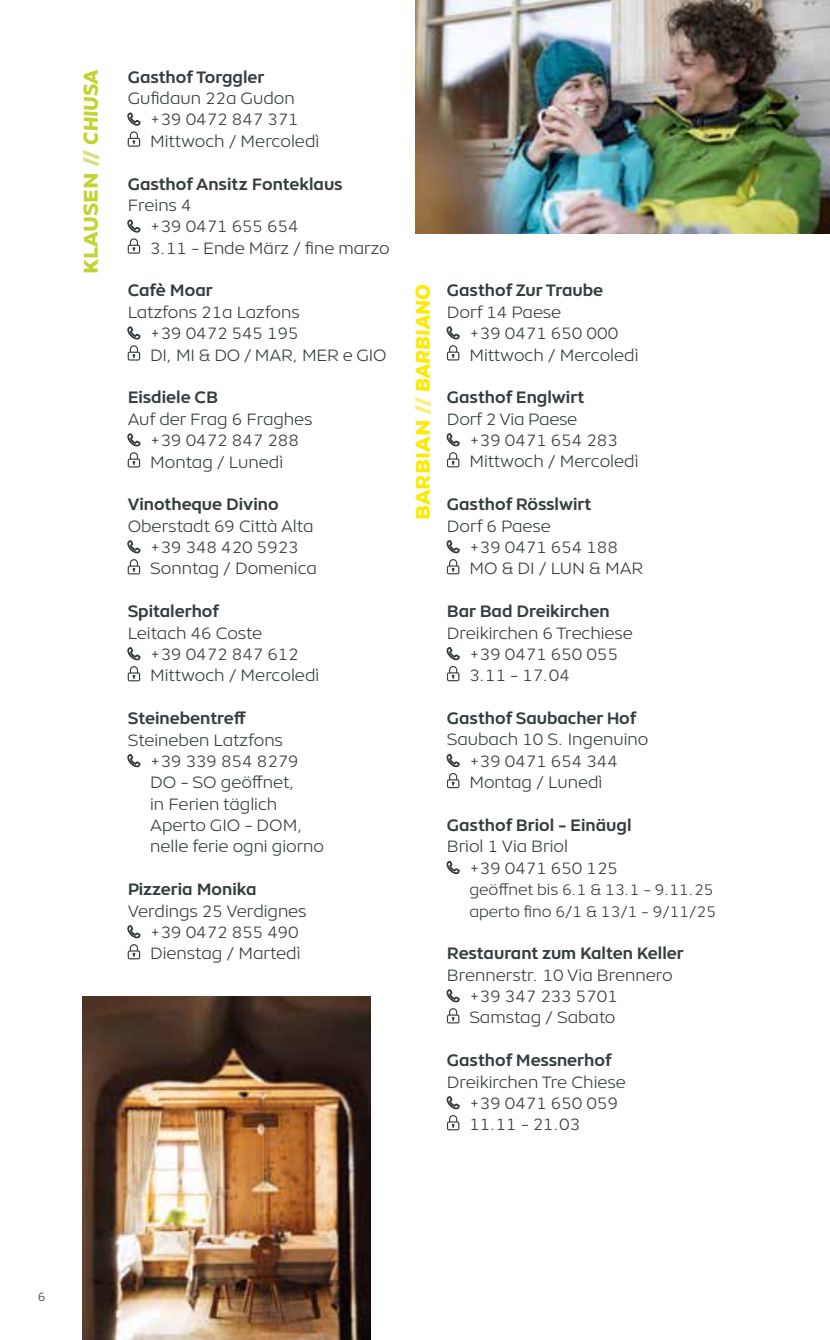
<style>
.page{position:relative;width:830px;height:1340px;background:#fff}
.page>*{position:absolute;margin:0;border:0;box-sizing:border-box;transform-origin:0 0}
.t1{font:italic 900 20.25px "Object";color:#fcea00}
.t2{font:900 20.25px "Object";letter-spacing:-.005em;color:#c3d331}
.t3{font:300 16.88px/21.4px "Object";color:#353d40}
.t4{font:700 16.88px "Object";color:#353d40}
.t5{font:300 15.75px/21.4px "Object";color:#353d40}
.t6{font:300 12.38px "Object";color:#3c3c3b}
.s1{color:#d6e07c}
.s2{font-style:italic}
.s3{font-style:normal}
.s4{font-style:normal;color:#feef70}
</style>
<div class="page">
<img style="left:83px;top:996px;width:287px;height:343px">
<svg style="left:127px;top:113px;width:13px;height:12px"></svg>
<svg style="left:128px;top:131px;width:12px;height:16px"></svg>
<svg style="left:127px;top:220px;width:13px;height:12px"></svg>
<svg style="left:128px;top:238px;width:12px;height:16px"></svg>
<svg style="left:127px;top:326px;width:13px;height:13px"></svg>
<svg style="left:128px;top:345px;width:12px;height:15px"></svg>
<svg style="left:127px;top:433px;width:13px;height:13px"></svg>
<svg style="left:128px;top:452px;width:12px;height:15px"></svg>
<svg style="left:127px;top:540px;width:13px;height:13px"></svg>
<svg style="left:128px;top:559px;width:12px;height:15px"></svg>
<svg style="left:127px;top:647px;width:13px;height:13px"></svg>
<svg style="left:128px;top:666px;width:12px;height:15px"></svg>
<svg style="left:127px;top:754px;width:13px;height:13px"></svg>
<svg style="left:127px;top:925px;width:13px;height:13px"></svg>
<svg style="left:128px;top:944px;width:12px;height:15px"></svg>
<svg style="left:446px;top:326px;width:13px;height:13px"></svg>
<svg style="left:446px;top:345px;width:13px;height:15px"></svg>
<svg style="left:446px;top:433px;width:13px;height:13px"></svg>
<svg style="left:446px;top:452px;width:13px;height:15px"></svg>
<svg style="left:446px;top:540px;width:13px;height:13px"></svg>
<svg style="left:446px;top:559px;width:13px;height:15px"></svg>
<svg style="left:446px;top:647px;width:13px;height:13px"></svg>
<svg style="left:446px;top:666px;width:13px;height:15px"></svg>
<svg style="left:446px;top:754px;width:13px;height:13px"></svg>
<svg style="left:446px;top:773px;width:13px;height:15px"></svg>
<svg style="left:446px;top:861px;width:13px;height:12px"></svg>
<svg style="left:446px;top:989px;width:13px;height:13px"></svg>
<svg style="left:446px;top:1008px;width:13px;height:15px"></svg>
<svg style="left:446px;top:1096px;width:13px;height:13px"></svg>
<svg style="left:446px;top:1115px;width:13px;height:15px"></svg>
<img style="left:415px;top:0;width:414px;height:233px">
<p class="t2" style="left:75px;top:274px;width:206px;rotate:-90deg">KLAUSEN <span class="s1">//</span> <span class="s2">CHIUSA</span></p>
<p class="t4" style="left:128px;top:64px;width:138px">Gasthof Torggler</p>
<p class="t3" style="left:150px;top:86px;width:170px;text-indent:-22px">Gufidaun 22a Gudon +39 0472 847 371<br>Mittwoch / Mercoledì</p>
<p class="t4" style="left:128px;top:170px;width:216px">Gasthof Ansitz Fonteklaus</p>
<p class="t3" style="left:150px;top:193px;width:241px;text-indent:-22px">Freins 4<br>+39 0471 655 654<br>3.11 - Ende März / fine marzo</p>
<p class="t4" style="left:128px;top:277px;width:87px">Cafè Moar</p>
<p class="t3" style="left:150px;top:300px;width:238px;text-indent:-22px">Latzfons 21a Lazfons<br>+39 0472 545 195<br>DI, MI &amp; DO / MAR, MER e GIO</p>
<p class="t4" style="left:128px;top:384px;width:92px">Eisdiele CB</p>
<p class="t3" style="left:128px;top:407px;width:186px;text-align:center">Auf der Frag 6 Fraghes +39 0472 847 288<br>Montag / Lunedì</p>
<p class="t4" style="left:128px;top:491px;width:152px">Vinotheque Divino</p>
<p class="t3" style="left:150px;top:514px;width:168px;text-indent:-22px">Oberstadt 69 Città Alta +39 348 420 5923<br>Sonntag / Domenica</p>
<p class="t4" style="left:128px;top:598px;width:93px">Spitalerhof</p>
<p class="t3" style="left:150px;top:621px;width:170px;text-indent:-22px">Leitach 46 Coste<br>+39 0472 847 612<br>Mittwoch / Mercoledì</p>
<p class="t4" style="left:128px;top:705px;width:120px">Steinebentreff</p>
<p class="t3" style="left:150px;top:728px;width:175px;text-indent:-22px">Steineben Latzfons<br>+39 339 854 8279<br>DO - SO geöffnet,<br>in Ferien täglich<br>Aperto GIO - DOM, nelle ferie ogni giorno</p>
<p class="t4" style="left:128px;top:876px;width:130px">Pizzeria Monika</p>
<p class="t3" style="left:150px;top:899px;width:158px;text-indent:-22px">Verdings 25 Verdignes +39 0472 855 490<br>Dienstag / Martedì</p>
<p class="t1" style="left:406px;top:520px;width:237px;rotate:-90deg"><span class="s3">BARBIAN</span> <span class="s4">//</span> BARBIANO</p>
<p class="t4" style="left:446px;top:277px;width:158px">Gasthof Zur Traube</p>
<p class="t3" style="left:469px;top:300px;width:170px;text-indent:-22px">Dorf 14 Paese<br>+39 0471 650 000<br>Mittwoch / Mercoledì</p>
<p class="t4" style="left:446px;top:384px;width:139px">Gasthof Englwirt</p>
<p class="t3" style="left:469px;top:407px;width:170px;text-indent:-22px">Dorf 2 Via Paese<br>+39 0471 654 283<br>Mittwoch / Mercoledì</p>
<p class="t4" style="left:446px;top:491px;width:146px">Gasthof Rösslwirt</p>
<p class="t3" style="left:469px;top:514px;width:175px;text-indent:-22px">Dorf 6 Paese<br>+39 0471 654 188<br>MO &amp; DI / LUN &amp; MAR</p>
<p class="t4" style="left:446px;top:598px;width:164px">Bar Bad Dreikirchen</p>
<p class="t3" style="left:469px;top:621px;width:165px;text-indent:-22px">Dreikirchen 6 Trechiese +39 0471 650 055<br>3.11 - 17.04</p>
<p class="t4" style="left:446px;top:705px;width:191px">Gasthof Saubacher Hof</p>
<p class="t3" style="left:469px;top:727px;width:180px;text-indent:-22px">Saubach 10 S. Ingenuino +39 0471 654 344<br>Montag / Lunedì</p>
<p class="t4" style="left:446px;top:812px;width:186px">Gasthof Briol - Einäugl</p>
<p class="t3" style="left:469px;top:834px;width:150px;text-indent:-22px">Briol 1 Via Briol<br>+39 0471 650 125</p>
<p class="t5" style="left:469px;top:878px;width:248px">geöffnet bis 6.1 &amp; 13.1 - 9.11.25 aperto fino 6/1 &amp; 13/1 - 9/11/25</p>
<p class="t4" style="left:446px;top:940px;width:238px">Restaurant zum Kalten Keller</p>
<p class="t3" style="left:469px;top:963px;width:205px;text-indent:-22px">Brennerstr. 10 Via Brennero +39 347 233 5701<br>Samstag / Sabato</p>
<p class="t4" style="left:446px;top:1047px;width:166px">Gasthof Messnerhof</p>
<p class="t3" style="left:469px;top:1069px;width:158px;text-indent:-22px">Dreikirchen Tre Chiese +39 0471 650 059<br>11.11 - 21.03</p>
<p class="t6" style="left:38px;top:1286px;width:9px">6</p>
</div>
